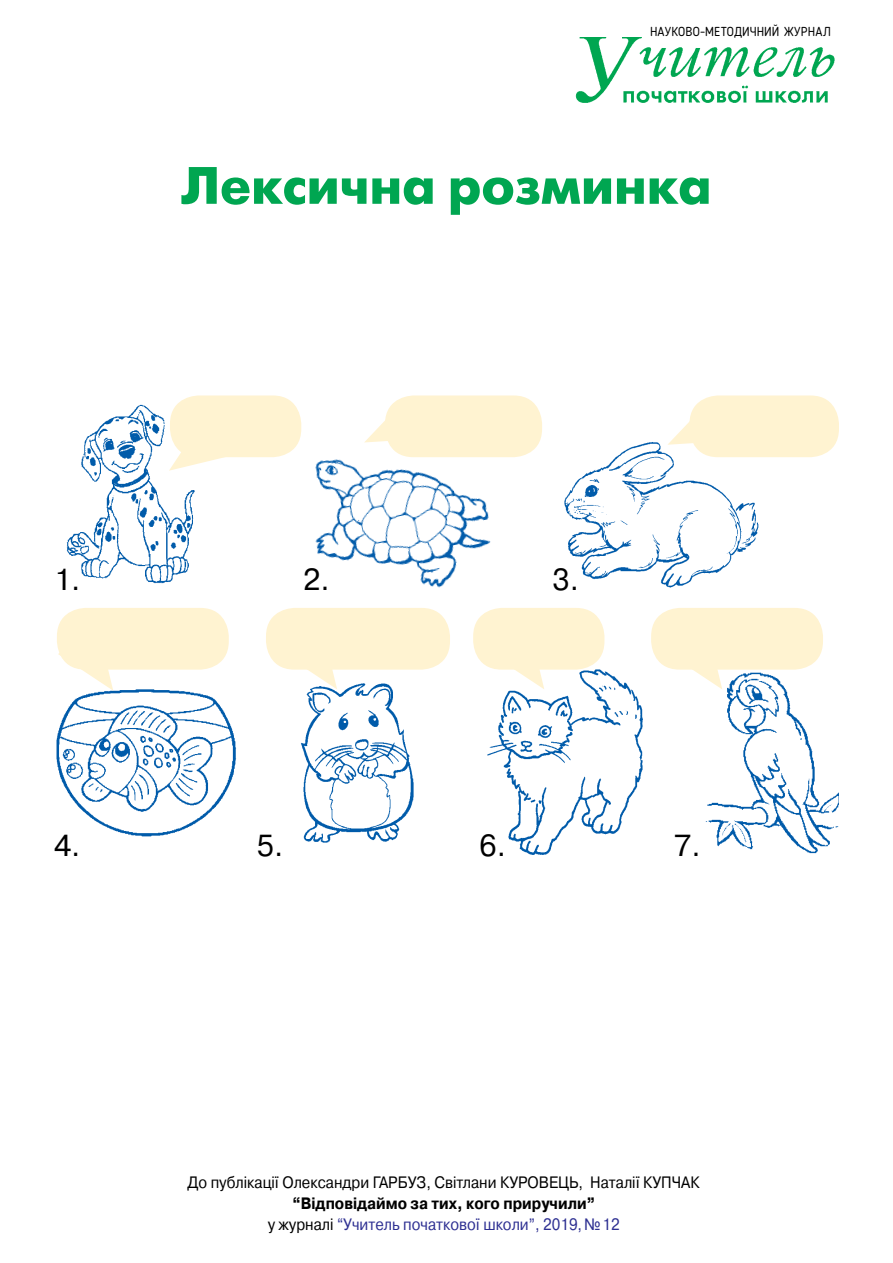
<style>
.page{position:relative;width:893px;height:1263px;background:#fff}
.page>*{position:absolute;margin:0;border:0;box-sizing:border-box;transform-origin:0 0}
.Подзаголовок2__копия{font:700 52.5px "Futuris C";color:#00a651}
.Текст_-табл{font:30.45px "Pragmatica C";color:#000}
.t1{font:16.5px/21.5px "Pragmatica C";color:#000;text-align:center;scale:.9 1}
.t2{font:12.9px "Blogger Sans";letter-spacing:.01em;color:#000}
.s1{font-weight:700}
.s2{color:#2e3092}
</style>
<div class="page">
<img style="left:575px;top:38px;width:260px;height:65px">
<img style="left:66px;top:403px;width:129px;height:181px">
<img style="left:56px;top:689px;width:180px;height:148px">
<img style="left:315px;top:403px;width:176px;height:185px">
<img style="left:301px;top:683px;width:113px;height:160px">
<img style="left:564px;top:442px;width:195px;height:146px">
<img style="left:487px;top:669px;width:156px;height:186px">
<img style="left:705px;top:672px;width:134px;height:182px">
<svg style="left:169px;top:415px;width:57px;height:56px"></svg>
<svg style="left:58px;top:626px;width:55px;height:65px"></svg>
<svg style="left:364px;top:413px;width:24px;height:29px"></svg>
<svg style="left:303px;top:670px;width:34px;height:19px"></svg>
<svg style="left:510px;top:670px;width:34px;height:19px"></svg>
<svg style="left:693px;top:670px;width:29px;height:19px"></svg>
<svg style="left:667px;top:422px;width:27px;height:23px"></svg>
<div style="left:170px;top:395px;width:131px;height:62px;background:#fff3d1;border-radius:28px"></div>
<div style="left:57px;top:608px;width:172px;height:62px;background:#fff3d1;border-radius:28px"></div>
<div style="left:385px;top:395px;width:157px;height:62px;background:#fff3d1;border-radius:28px"></div>
<div style="left:266px;top:608px;width:184px;height:62px;background:#fff3d1;border-radius:28px"></div>
<div style="left:473px;top:608px;width:131px;height:62px;background:#fff3d1;border-radius:28px"></div>
<div style="left:651px;top:608px;width:172px;height:62px;background:#fff3d1;border-radius:28px"></div>
<div style="left:689px;top:395px;width:150px;height:62px;background:#fff3d1;border-radius:28px"></div>
<p class="t2" style="left:650px;top:24px;width:182px">НАУКОВО-МЕТОДИЧНИЙ ЖУРНАЛ</p>
<p class="Подзаголовок2__копия" style="left:181px;top:156px;width:532px">Лексична розминка</p>
<p class="Текст_-табл" style="left:54px;top:562px;width:28px">1.</p>
<p class="Текст_-табл" style="left:303px;top:562px;width:28px">2.</p>
<p class="Текст_-табл" style="left:552px;top:562px;width:28px">3.</p>
<p class="Текст_-табл" style="left:54px;top:828px;width:28px">4.</p>
<p class="Текст_-табл" style="left:257px;top:828px;width:28px">5.</p>
<p class="Текст_-табл" style="left:480px;top:828px;width:28px">6.</p>
<p class="Текст_-табл" style="left:674px;top:828px;width:28px">7.</p>
<p class="t1" style="left:188px;top:1171px;width:571px">До публікації Олександри ГАРБУЗ, Світлани КУРОВЕЦЬ, Наталії КУПЧАК <span class="s1">“Відповідаймо за тих, кого приручили”<br></span>у журналі <span class="s2">“Учитель початкової школи”, 2019,№12</span></p>
</div>
